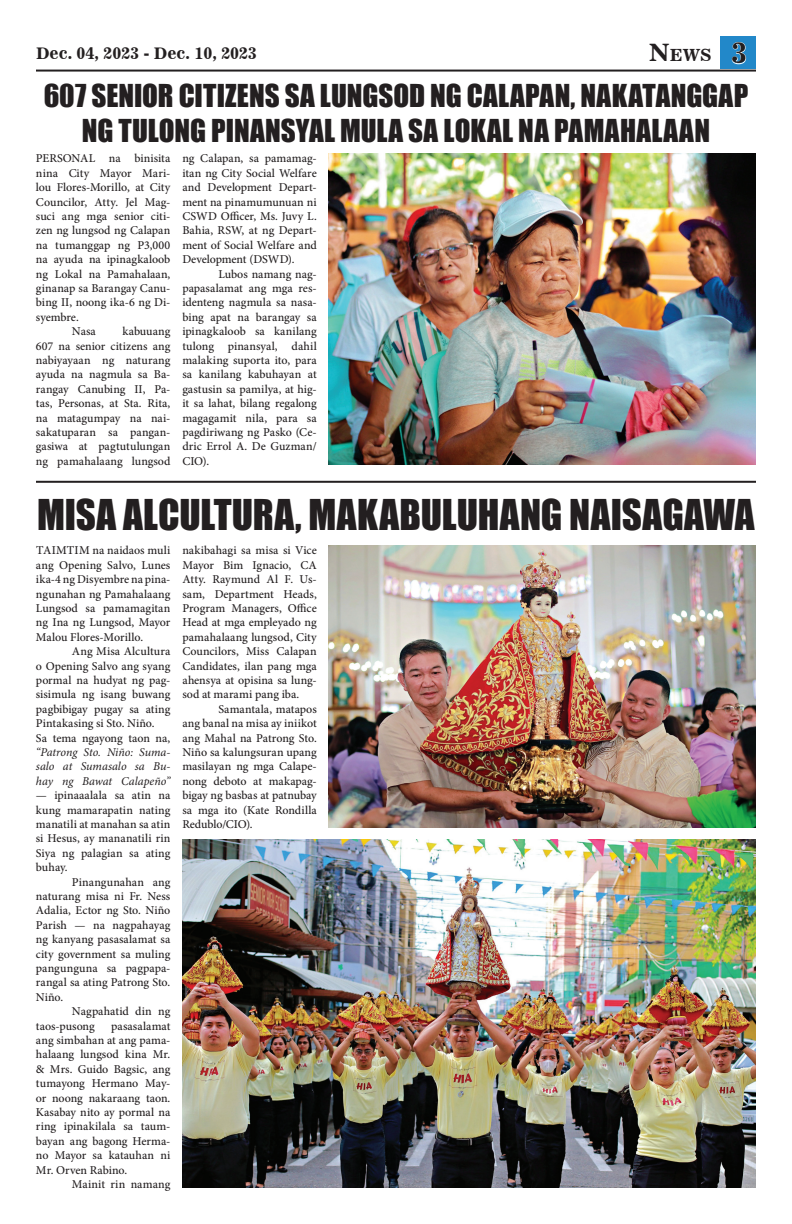
<style>
.page{position:relative;width:792px;height:1224px;background:#fff}
.page>*{position:absolute;margin:0;border:0;box-sizing:border-box;transform-origin:0 0}
.t1{font:39px "Impact";letter-spacing:.005em;color:#231f20}
.t2{font:29px/34.8px "Impact";letter-spacing:.005em;color:#231f20;text-align:center}
.t3{font:16.8px "News 701 BT Bold A";color:#231f20}
.t4{font:16px "News 701 BT Bold A";color:#231f20}
.t5{font:500 12px/14.4px "Minion Pro";letter-spacing:-.005em;color:#231f20;text-align:justify}
.t6{font:italic 12px/14.4px "Minion Pro";letter-spacing:-.005em;color:#231f20;text-align:justify}
.s1{font-size:24px}
.s2{font-family:"News 706 BT Bold C";font-size:30px;color:#fff}
</style>
<div class="page">
<hr style="left:36px;top:70px;width:720px;height:2px;background:#231f20">
<div style="left:720px;top:36px;width:36px;height:33px;background:#2288c9"></div>
<hr style="left:36px;top:481px;width:720px;height:2px;background:#231f20">
<img style="left:329px;top:154px;width:427px;height:311px">
<img style="left:182px;top:840px;width:574px;height:348px">
<img style="left:329px;top:546px;width:427px;height:282px">
<h3 class="t4" style="left:36px;top:44px;width:223px">Dec. 04, 2023 - Dec. 10, 2023</h3>
<h3 class="t3" style="left:649px;top:44px;width:100px"><span class="s1">N</span>EWS <span class="s2">3</span></h3>
<h2 class="t2" style="left:44px;top:77px;width:706px">607 SENIOR CITIZENS SA LUNGSOD NG CALAPAN, NAKATANGGAP<br>NG TULONG PINANSYAL MULA SA LOKAL NA PAMAHALAAN</h2>
<p class="t5" style="left:36px;top:151px;width:136px">PERSONAL na binisita</p>
<p class="t5" style="left:36px;top:166px;width:136px">nina City Mayor Mari-</p>
<p class="t5" style="left:36px;top:180px;width:136px">lou Flores-Morillo, at City</p>
<p class="t5" style="left:36px;top:195px;width:136px">Councilor, Atty. Jel Mag-</p>
<p class="t5" style="left:36px;top:209px;width:136px">suci ang mga senior citi-</p>
<p class="t5" style="left:36px;top:223px;width:136px">zen ng lungsod ng Calapan</p>
<p class="t5" style="left:36px;top:238px;width:136px">na tumanggap ng P3,000</p>
<p class="t5" style="left:36px;top:252px;width:136px">na ayuda na ipinagkaloob</p>
<p class="t5" style="left:36px;top:267px;width:136px">ng Lokal na Pamahalaan,</p>
<p class="t5" style="left:36px;top:281px;width:136px">ginanap sa Barangay Canu-</p>
<p class="t5" style="left:36px;top:295px;width:136px">bing II, noong ika-6 ng Di-</p>
<p class="t5" style="left:36px;top:310px;width:44px">syembre.</p>
<p class="t5" style="left:72px;top:324px;width:25px">Nasa</p>
<p class="t5" style="left:182px;top:151px;width:136px">ng Calapan, sa pamamag&shy;itan ng City Social Welfare and Development Depart&shy;ment na pinamumunuan ni CSWD Officer, Ms. Juvy L.<br>Bahia, RSW, at ng Depart&shy;ment of Social Welfare and Development (DSWD).</p>
<p class="t5" style="left:182px;top:267px;width:136px;text-indent:36px">Lubos namang nag&shy;papasalamat ang mga res&shy;identeng nagmula sa nasa&shy;bing apat na barangay sa ipinagkaloob sa kanilang tulong pinansyal, dahil malaking suporta ito, para sa kanilang kabuhayan at gastusin sa pamilya, at hig&shy;it sa lahat, bilang regalong magagamit nila, para sa pagdiriwang ng Pasko (Ce&shy;dric Errol A. De Guzman/ CIO).</p>
<h1 class="t1" style="left:37px;top:484px;width:719px">MISA ALCULTURA, MAKABULUHANG NAISAGAWA</h1>
<p class="t5" style="left:36px;top:324px;width:136px;text-indent:87px">kabuuang 607 na senior citizens ang nabiyayaan ng naturang ayuda na nagmula sa Ba&shy;rangay Canubing II, Pa&shy;tas, Personas, at Sta. Rita, na matagumpay na nai&shy;sakatuparan sa pangan&shy;gasiwa at pagtutulungan ng pamahalaang lungsod</p>
<p class="t5" style="left:36px;top:543px;width:136px">TAIMTIM na naidaos muli ang Opening Salvo, Lunes ika-4 ng Disyembre na pina&shy;ngunahan ng Pamahalaang Lungsod sa pamamagitan ng Ina ng Lungsod, Mayor Malou Flores-Morillo.</p>
<p class="t5" style="left:36px;top:644px;width:136px;text-align:left;text-indent:36px">Ang Misa Alcultura o Opening Salvo ang syang pormal na hudyat ng pag&shy;sisimula ng isang buwang pagbibigay pugay sa ating<br>Pintakasing si Sto. Niño.<br>Sa tema ngayong taon na,</p>
<p class="t6" style="left:36px;top:745px;width:136px">“Patrong Sto. Niño: Suma&shy;salo at Sumasalo sa Bu&shy;hay ng Bawat Calapeño”</p>
<p class="t5" style="left:36px;top:788px;width:136px">— ipinaaalala sa atin na kung mamarapatin nating manatili at manahan sa atin si Hesus, ay mananatili rin Siya ng palagian sa ating buhay.</p>
<p class="t5" style="left:36px;top:874px;width:136px;text-indent:36px">Pinangunahan ang naturang misa ni Fr. Ness Adalia, Ector ng Sto. Niño Parish — na nagpahayag ng kanyang pasasalamat sa city government sa muling pangunguna sa pagpapa&shy;rangal sa ating Patrong Sto.<br>Niño.</p>
<p class="t5" style="left:36px;top:1004px;width:136px;text-indent:36px">Nagpahatid din ng taos-pusong</p>
<p class="t5" style="left:36px;top:1018px;width:136px;text-indent:75px">pasasalamat ang simbahan at ang pama&shy;halaang lungsod kina Mr. &amp; Mrs. Guido Bagsic, ang tumayong Hermano May&shy;or noong nakaraang taon.<br>Kasabay nito ay pormal na ring ipinakilala sa taum&shy;bayan ang bagong Herma&shy;no Mayor sa katauhan ni Mr. Orven Rabino.</p>
<p class="t5" style="left:72px;top:1177px;width:100px">Mainit rin namang</p>
<p class="t5" style="left:182px;top:543px;width:136px">nakibahagi sa misa si Vice Mayor Bim Ignacio, CA Atty. Raymund Al F. Us&shy;sam, Department Heads, Program Managers, Office Head at mga empleyado ng pamahalaang lungsod, City Councilors, Miss Calapan Candidates, ilan pang mga ahensya at opisina sa lung&shy;sod at marami pang iba.</p>
<p class="t5" style="left:182px;top:702px;width:136px;text-indent:36px">Samantala, matapos ang banal na misa ay iniikot ang Mahal na Patrong Sto.<br>Niño sa kalungsuran upang masilayan ng mga Calape&shy;nong deboto at makapag&shy;bigay ng basbas at patnubay sa mga ito (Kate Rondilla Redublo/CIO).</p>
</div>
